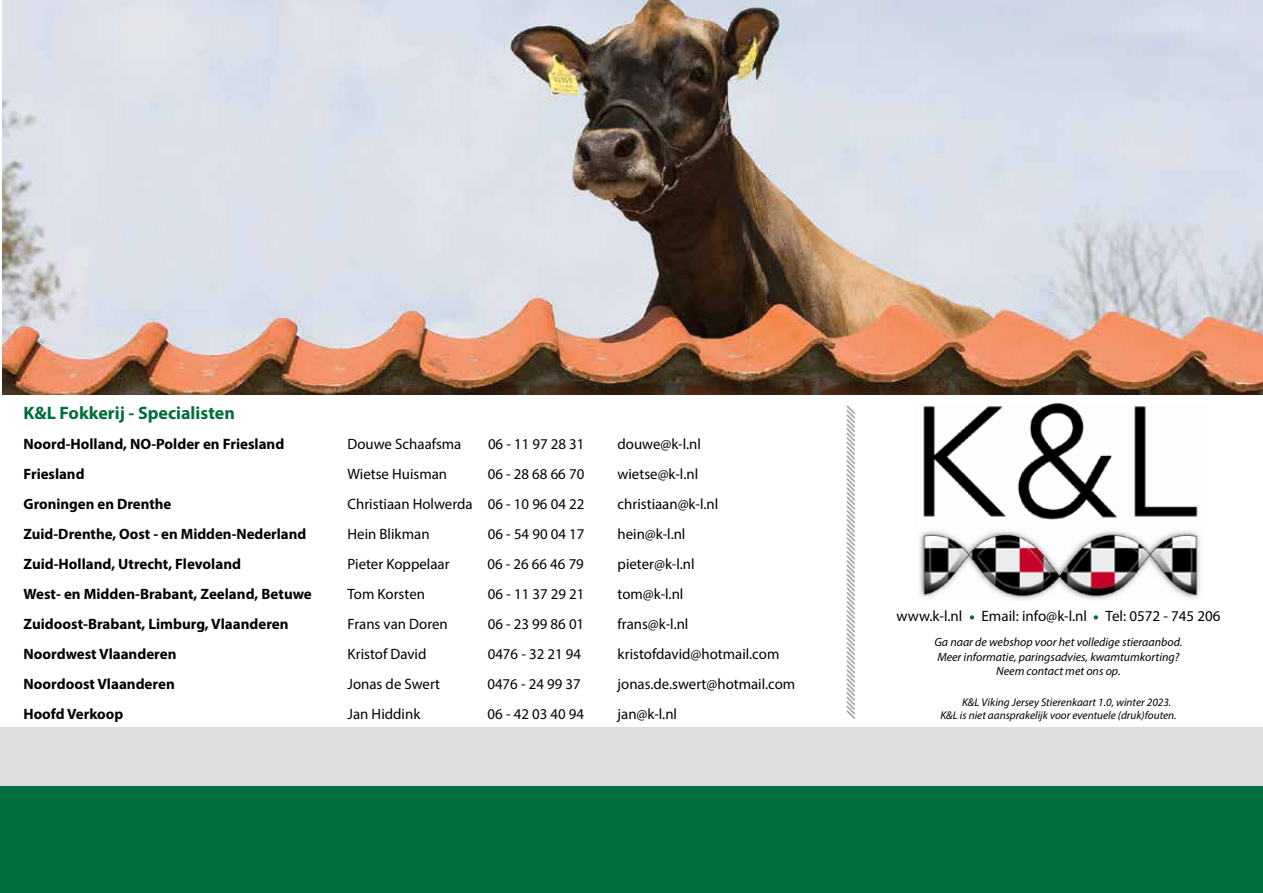
<style>
.page{position:relative;width:1263px;height:893px;background:#fff}
.page>*{position:absolute;margin:0;border:0;box-sizing:border-box;transform-origin:0 0}
.t1{font:700 18px "Myriad Pro";color:#006e3d}
.t2{font:15px "Myriad Pro";color:#000}
.t3{font:700 15px "Myriad Pro";color:#000}
.t4{font:italic 12px/14.4px "Myriad Pro";color:#000;text-align:center}
.t5{font:italic 11.25px/13.5px "Myriad Pro";color:#000}
</style>
<div class="page">
<div style="left:0;top:727px;width:1263px;height:76px;background:#dcddde"></div>
<img style="left:919px;top:403px;width:281px;height:197px">
<svg style="left:970px;top:615px;width:4px;height:4px"></svg>
<svg style="left:1094px;top:615px;width:4px;height:4px"></svg>
<svg style="left:846px;top:405px;width:10px;height:314px"></svg>
<img style="left:3px;top:0;width:1260px;height:395px">
<div style="left:0;top:786px;width:1263px;height:107px;background:#006e3d"></div>
<p class="t1" style="left:24px;top:401px;width:213px">K&amp;L Fokkerij - Specialisten</p>
<p class="t3" style="left:24px;top:434px;width:262px">Noord-Holland, NO-Polder en Friesland</p>
<p class="t2" style="left:348px;top:434px;width:115px">Douwe Schaafsma</p>
<p class="t2" style="left:488px;top:434px;width:98px">06 - 11 97 28 31</p>
<p class="t2" style="left:618px;top:434px;width:85px">douwe@k-l.nl</p>
<p class="t3" style="left:24px;top:464px;width:63px">Friesland</p>
<p class="t2" style="left:347px;top:464px;width:101px">Wietse Huisman</p>
<p class="t2" style="left:488px;top:464px;width:98px">06 - 28 68 66 70</p>
<p class="t2" style="left:618px;top:464px;width:82px">wietse@k-l.nl</p>
<p class="t3" style="left:24px;top:494px;width:149px">Groningen en Drenthe</p>
<p class="t2" style="left:348px;top:494px;width:238px">Christiaan Holwerda 06 - 10 96 04 22</p>
<p class="t2" style="left:618px;top:494px;width:102px">christiaan@k-l.nl</p>
<p class="t3" style="left:24px;top:524px;width:284px">Zuid-Drenthe, Oost - en Midden-Nederland</p>
<p class="t2" style="left:348px;top:524px;width:84px">Hein Blikman</p>
<p class="t2" style="left:488px;top:524px;width:98px">06 - 54 90 04 17</p>
<p class="t2" style="left:618px;top:524px;width:69px">hein@k-l.nl</p>
<p class="t3" style="left:24px;top:554px;width:219px">Zuid-Holland, Utrecht, Flevoland</p>
<p class="t2" style="left:348px;top:554px;width:104px">Pieter Koppelaar</p>
<p class="t2" style="left:487px;top:554px;width:98px">06 - 26 66 46 79</p>
<p class="t2" style="left:618px;top:554px;width:78px">pieter@k-l.nl</p>
<p class="t3" style="left:24px;top:584px;width:290px">West- en Midden-Brabant, Zeeland, Betuwe</p>
<p class="t2" style="left:348px;top:584px;width:79px">Tom Korsten</p>
<p class="t2" style="left:488px;top:584px;width:98px">06 - 11 37 29 21</p>
<p class="t2" style="left:618px;top:584px;width:67px">tom@k-l.nl</p>
<p class="t3" style="left:24px;top:614px;width:267px">Zuidoost-Brabant, Limburg, Vlaanderen</p>
<p class="t2" style="left:348px;top:614px;width:102px">Frans van Doren</p>
<p class="t2" style="left:488px;top:614px;width:98px">06 - 23 99 86 01</p>
<p class="t2" style="left:618px;top:614px;width:72px">frans@k-l.nl</p>
<p class="t3" style="left:24px;top:644px;width:155px">Noordwest Vlaanderen</p>
<p class="t2" style="left:348px;top:644px;width:80px">Kristof David</p>
<p class="t2" style="left:488px;top:644px;width:95px">0476 - 32 21 94</p>
<p class="t2" style="left:618px;top:644px;width:163px">kristofdavid@hotmail.com</p>
<p class="t3" style="left:24px;top:674px;width:153px">Noordoost Vlaanderen</p>
<p class="t2" style="left:348px;top:674px;width:94px">Jonas de Swert</p>
<p class="t2" style="left:487px;top:674px;width:95px">0476 - 24 99 37</p>
<p class="t2" style="left:618px;top:674px;width:179px">jonas.de.swert@hotmail.com</p>
<p class="t3" style="left:24px;top:704px;width:101px">Hoofd Verkoop</p>
<p class="t2" style="left:347px;top:704px;width:74px">Jan Hiddink</p>
<p class="t2" style="left:488px;top:704px;width:98px">06 - 42 03 40 94</p>
<p class="t2" style="left:618px;top:704px;width:61px">jan@k-l.nl</p>
<p class="t2" style="left:897px;top:606px;width:67px">www.k-l.nl</p>
<p class="t2" style="left:981px;top:606px;width:240px">Email: info@k-l.nl Tel: 0572 - 745 206</p>
<p class="t4" style="left:934px;top:635px;width:250px">Ga naar de webshop voor het volledige stieraanbod.<br>Meer informatie, paringsadvies, kwamtumkorting?<br>Neem contact met ons op.</p>
<p class="t5" style="left:940px;top:695px;width:238px;text-indent:22px">K&amp;L Viking Jersey Stierenkaart 1.0, winter 2023.<br>K&amp;L is niet aansprakelijk voor eventuele (druk)fouten.</p>
</div>
